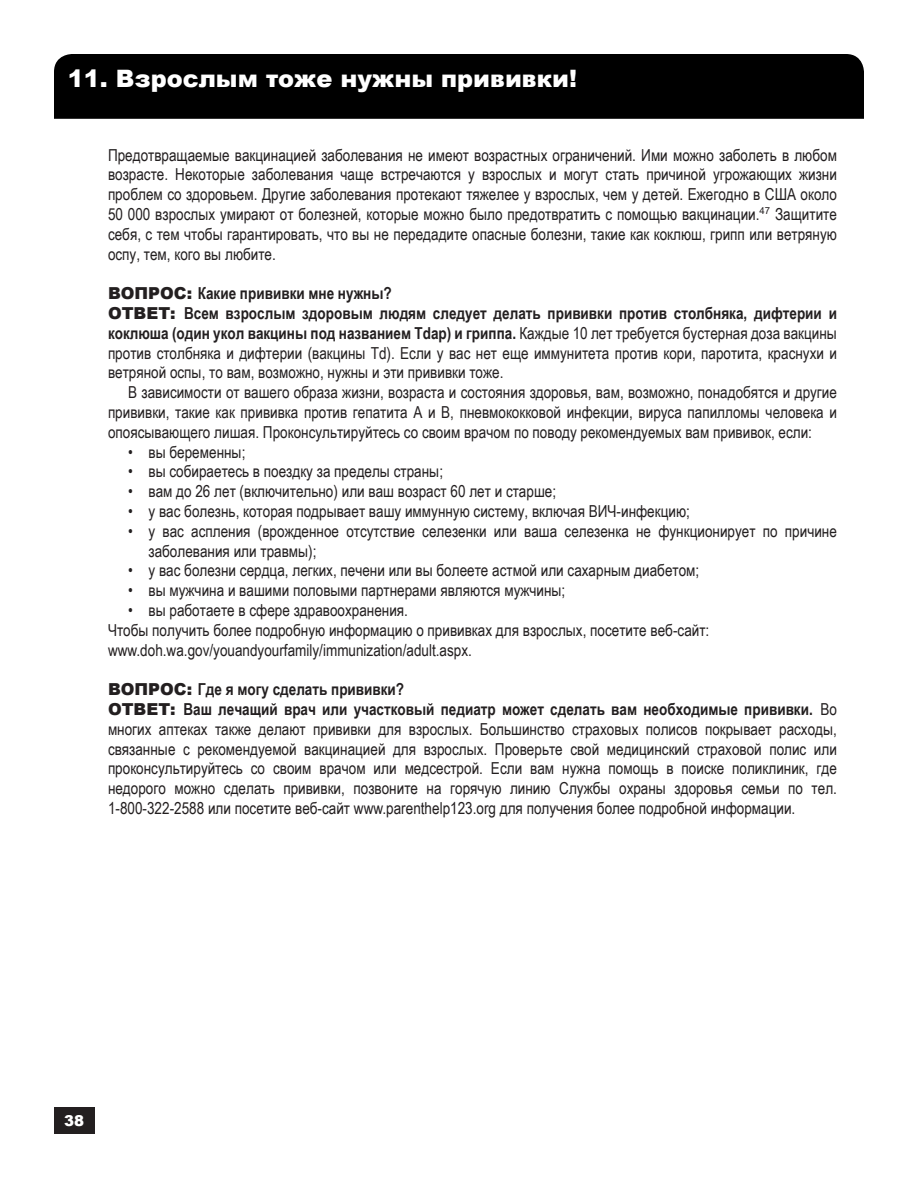
<style>
.page{position:relative;width:918px;height:1188px;background:#fff}
.page>*{position:absolute;margin:0;border:0;box-sizing:border-box;transform-origin:0 0}
.Heading{font:900 24px "Arial";color:#fff}
.t1{font:16.5px/19.8px "Arial Narrow";color:#231f20;text-align:justify}
.t2{font:700 16.5px "Arial Narrow";color:#231f20}
.t3{font:900 15px "Arial";color:#fff}
.s1{font-family:"Arial";font-weight:900}
.s2{font-weight:700}
</style>
<div class="page">
<div style="left:54px;top:1107px;width:40px;height:27px;background:#231f20"></div>
<div style="left:54px;top:54px;width:810px;height:65px;background:#000"></div>
<p class="Heading" style="left:68px;top:61px;width:511px">11. Взрослым тоже нужны прививки!</p>
<p class="t1" style="left:108px;top:144px;width:731px">Предотвращаемые вакцинацией заболевания не имеют возрастных ограничений. Ими можно заболеть в любом возрасте. Некоторые заболевания чаще встречаются у взрослых и могут стать причиной угрожающих жизни проблем со здоровьем. Другие заболевания протекают тяжелее у взрослых, чем у детей. Ежегодно в США около 50 000 взрослых умирают от болезней, которые можно было предотвратить с помощью вакцинации.<sup>47</sup> Защитите себя, с тем чтобы гарантировать, что вы не передадите опасные болезни, такие как коклюш, грипп или ветряную оспу, тем, кого вы любите.</p>
<p class="t2" style="left:108px;top:281px;width:285px"><span class="s1">ВОПРОС:</span> Какие прививки мне нужны?</p>
<p class="t1" style="left:108px;top:303px;width:731px"><span class="s1">ОТВЕТ:</span> <span class="s2">Всем взрослым здоровым людям следует делать прививки против столбняка, дифтерии и коклюша (один укол вакцины под названием Tdap) и гриппа.</span> Каждые 10 лет требуется бустерная доза вакцины против столбняка и дифтерии (вакцины Td). Если у вас нет еще иммунитета против кори, паротита, краснухи и ветряной оспы, то вам, возможно, нужны и эти прививки тоже.</p>
<p class="t1" style="left:108px;top:382px;width:730px;text-indent:20px">В зависимости от вашего образа жизни, возраста и состояния здоровья, вам, возможно, понадобятся и другие прививки, такие как прививка против гепатита А и B, пневмококковой инфекции, вируса папилломы человека и опоясывающего лишая. Проконсультируйтесь со своим врачом по поводу рекомендуемых вам прививок, если:</p>
<p class="t1" style="left:128px;top:441px;width:119px">• вы беременны;</p>
<p class="t1" style="left:128px;top:461px;width:316px">• вы собираетесь в поездку за пределы страны;</p>
<p class="t1" style="left:128px;top:481px;width:429px">• вам до 26 лет (включительно) или ваш возраст 60 лет и старше;</p>
<p class="t1" style="left:128px;top:501px;width:563px">• у вас болезнь, которая подрывает вашу иммунную систему, включая ВИЧ-инфекцию;</p>
<p class="t1" style="left:148px;top:520px;width:690px;text-indent:-20px">• у вас аспления (врожденное отсутствие селезенки или ваша селезенка не функционирует по причине заболевания или травмы);</p>
<p class="t1" style="left:128px;top:560px;width:573px">• у вас болезни сердца, легких, печени или вы болеете астмой или сахарным диабетом;</p>
<p class="t1" style="left:128px;top:580px;width:439px">• вы мужчина и вашими половыми партнерами являются мужчины;</p>
<p class="t1" style="left:128px;top:600px;width:281px">• вы работаете в сфере здравоохранения.</p>
<p class="t1" style="left:108px;top:619px;width:603px">Чтобы получить более подробную информацию о прививках для взрослых, посетите веб-сайт:</p>
<p class="t1" style="left:108px;top:639px;width:366px">www.doh.wa.gov/youandyourfamily/immunization/adult.aspx.</p>
<p class="t2" style="left:108px;top:677px;width:298px"><span class="s1">ВОПРОС:</span> Где я могу сделать прививки?</p>
<p class="t1" style="left:108px;top:699px;width:731px"><span class="s1">ОТВЕТ:</span> <span class="s2">Ваш лечащий врач или участковый педиатр может сделать вам необходимые прививки.</span> Во многих аптеках также делают прививки для взрослых. Большинство страховых полисов покрывает расходы, связанные с рекомендуемой вакцинацией для взрослых. Проверьте свой медицинский страховой полис или проконсультируйтесь со своим врачом или медсестрой. Если вам нужна помощь в поиске поликлиник, где недорого можно сделать прививки, позвоните на горячую линию Службы охраны здоровья семьи по тел.<br>1-800-322-2588 или посетите веб-сайт www.parenthelp123.org для получения более подробной информации.</p>
<p class="t3" style="left:64px;top:1110px;width:22px">38</p>
</div>
